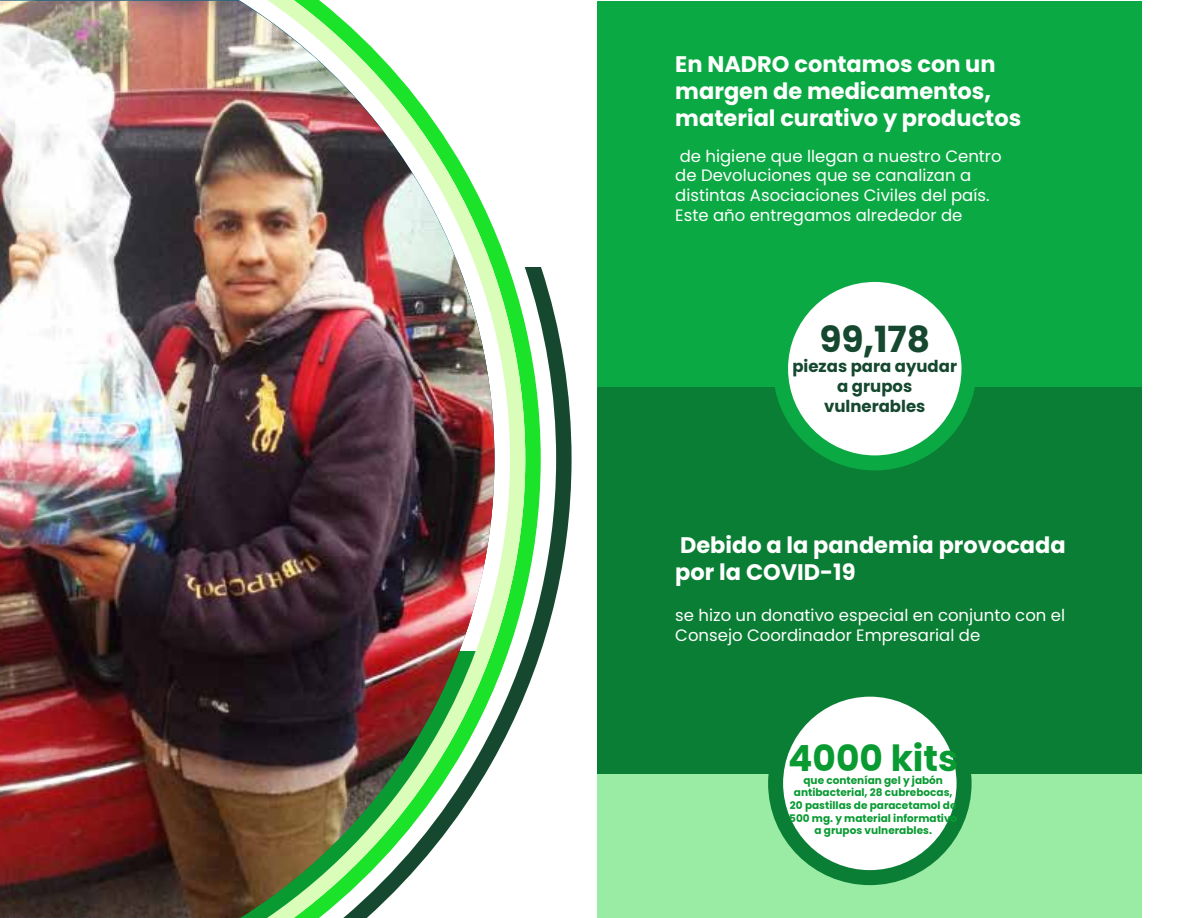
<style>
.page{position:relative;width:1188px;height:918px;background:#fff}
.page>*{position:absolute;margin:0;border:0;box-sizing:border-box;transform-origin:0 0}
.t1{font:700 36px "Poppins";color:#099b32}
.t2{font:700 36px "Poppins";color:#16482f}
.t3{font:700 22.5px/27px "Poppins";color:#fff}
.t4{font:16.5px/19.8px "Poppins";color:#fff}
.t5{font:700 16.5px/19.8px "Poppins";color:#16482f;text-align:center}
.t6{font:700 10.5px/12.6px "Poppins";color:#099b32;text-align:center}
</style>
<div class="page">
<div style="left:597px;top:1px;width:545px;height:386px;background:#0ba943"></div>
<svg style="left:541px;top:267px;width:31px;height:384px"></svg>
<svg style="left:525px;top:267px;width:16px;height:427px"></svg>
<svg style="left:494px;top:267px;width:31px;height:492px"></svg>
<svg style="left:494px;top:229px;width:16px;height:422px"></svg>
<img style="left:0;top:1px;width:494px;height:917px">
<div style="left:597px;top:387px;width:545px;height:387px;background:#0a7e34"></div>
<div style="left:781px;top:274px;width:188px;height:189px;background:#fff;border-radius:50%"></div>
<div style="left:773px;top:267px;width:204px;height:203px;border:15px solid #0ba943;border-radius:50%"></div>
<div style="left:597px;top:774px;width:545px;height:144px;background:#9aeba3"></div>
<div style="left:776px;top:689px;width:188px;height:189px;background:#fff;border-radius:50%"></div>
<div style="left:768px;top:682px;width:204px;height:203px;border:15px solid #0a7e34;border-radius:50%"></div>
<h2 class="t3" style="left:675px;top:51px;width:348px">En NADRO contamos con un margen de medicamentos, material curativo y productos</h2>
<p class="t4" style="left:675px;top:146px;width:328px">de higiene que llegan a nuestro Centro de Devoluciones que se canalizan a distintas Asociaciones Civiles del país.<br>Este año entregamos alrededor de</p>
<h1 class="t2" style="left:819px;top:319px;width:112px">99,178</h1>
<p class="t5" style="left:792px;top:357px;width:166px">piezas para ayudar a grupos vulnerables</p>
<h2 class="t3" style="left:675px;top:531px;width:392px">Debido a la pandemia provocada por la COVID-19</h2>
<p class="t4" style="left:675px;top:606px;width:391px">se hizo un donativo especial en conjunto con el<br>Consejo Coordinador Empresarial de</p>
<h1 class="t1" style="left:788px;top:738px;width:171px">4000 kits</h1>
<p class="t6" style="left:789px;top:774px;width:170px">que contenían gel y jabón antibacterial, 28 cubrebocas,<br>20 pastillas de paracetamol de<br>500 mg. y material informativo a grupos vulnerables.</p>
</div>
